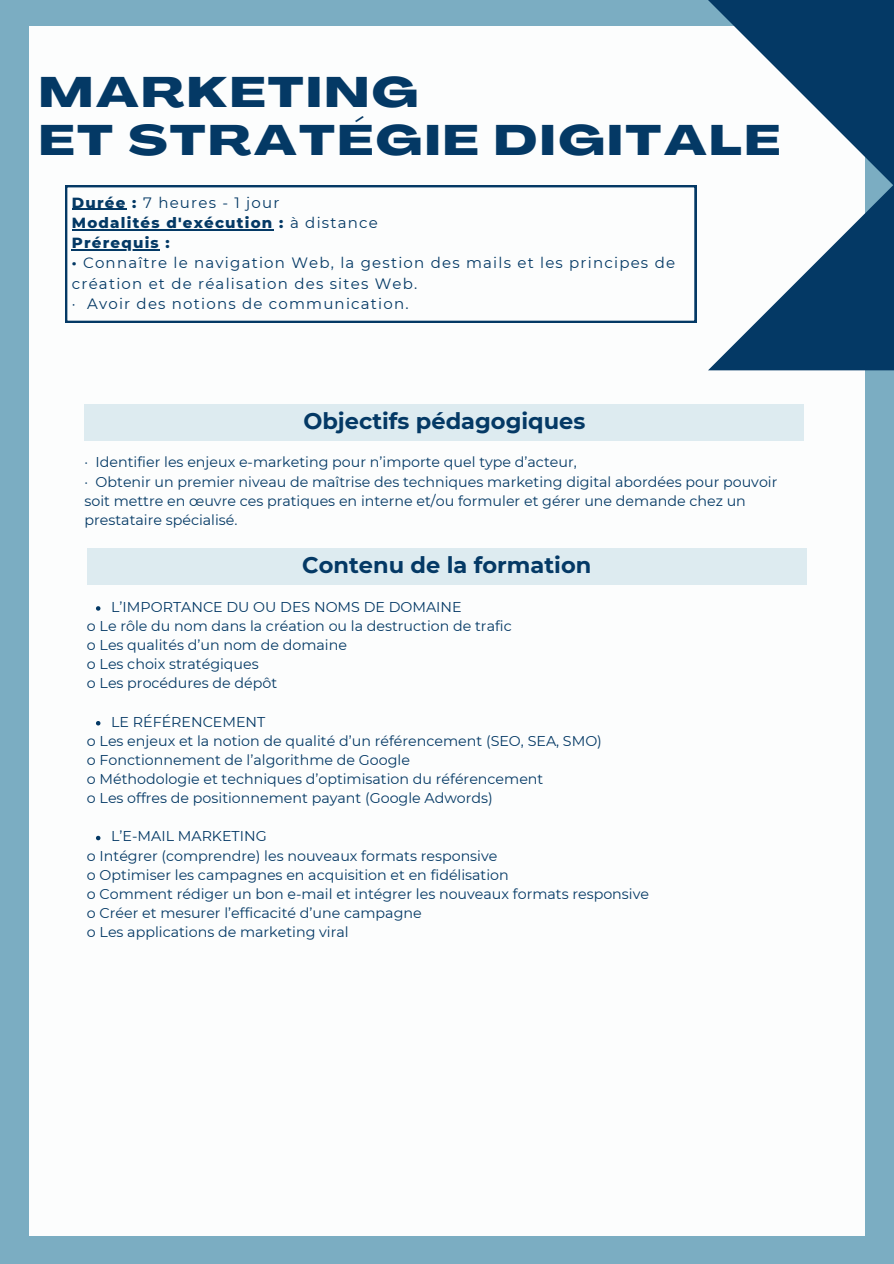
<style>
.page{position:relative;width:894px;height:1264px;background:#fff}
.page>*{position:absolute;margin:0;border:0;box-sizing:border-box;transform-origin:0 0}
.t1{font:800 42px/48.3px "Agrandir Grand";letter-spacing:.07em;color:#043965}
.t2{font:700 22.5px "Montserrat";color:#043965}
.t3{font:15px/20.2px "Montserrat";letter-spacing:.08em;color:#043965}
.t4{font:800 15px "Montserrat";letter-spacing:.08em;color:#043965}
.t5{font:14.25px/19.2px "Montserrat";color:#043965}
.s1{font-weight:800}
.s2{font-weight:400}
</style>
<div class="page">
<div style="left:0;top:0;width:893px;height:1263px;background:#7badc2"></div>
<div style="left:29px;top:26px;width:835px;height:1210px;background:#fcfdfd"></div>
<svg style="left:708px;top:0;width:185px;height:370px"></svg>
<svg style="left:65px;top:185px;width:631px;height:137px"></svg>
<hr style="left:72px;top:209px;width:54px;height:1px;background:#043965">
<hr style="left:72px;top:229px;width:201px;height:1px;background:#043965">
<hr style="left:72px;top:249px;width:88px;height:1px;background:#043965">
<div style="left:84px;top:403px;width:720px;height:37px;background:#ddebf0"></div>
<div style="left:87px;top:548px;width:719px;height:37px;background:#ddebf0"></div>
<svg style="left:96px;top:606px;width:4px;height:4px"></svg>
<svg style="left:96px;top:721px;width:4px;height:4px"></svg>
<svg style="left:96px;top:835px;width:4px;height:5px"></svg>
<p class="t1" style="left:39px;top:72px;width:741px">MARKETING<br>ET STRATÉGIE DIGITALE</p>
<h1 class="t3" style="left:72px;top:192px;width:209px"><span class="s1">Durée :</span> 7 heures - 1 jour</h1>
<p class="t4" style="left:72px;top:213px;width:307px">Modalités d'exécution : <span class="s2">à distance</span></p>
<p class="t4" style="left:72px;top:234px;width:99px">Prérequis :</p>
<p class="t3" style="left:72px;top:253px;width:604px"><span class="s1">·</span> Connaître le navigation Web, la gestion des mails et les principes de création et de réalisation des sites Web.</p>
<p class="t3" style="left:72px;top:293px;width:338px">· Avoir des notions de communication.</p>
<p class="t2" style="left:303px;top:407px;width:283px">Objectifs pédagogiques</p>
<p class="t5" style="left:84px;top:452px;width:493px">· Identifier les enjeux e-marketing pour n’importe quel type d’acteur,</p>
<h2 class="t5" style="left:84px;top:472px;width:5px">·</h2>
<p class="t5" style="left:84px;top:472px;width:694px;text-indent:11px">Obtenir un premier niveau de maîtrise des techniques marketing digital abordées pour pouvoir soit mettre en œuvre ces pratiques en interne et/ou formuler et gérer une demande chez un prestataire spécialisé.</p>
<p class="t2" style="left:302px;top:551px;width:290px">Contenu de la formation</p>
<h2 class="t5" style="left:111px;top:597px;width:352px">L’IMPORTANCE DU OU DES NOMS DE DOMAINE</h2>
<p class="t5" style="left:87px;top:616px;width:426px">o Le rôle du nom dans la création ou la destruction de trafic</p>
<p class="t5" style="left:87px;top:635px;width:261px">o Les qualités d’un nom de domaine</p>
<p class="t5" style="left:87px;top:654px;width:173px">o Les choix stratégiques</p>
<p class="t5" style="left:87px;top:673px;width:192px">o Les procédures de dépôt</p>
<p class="t5" style="left:111px;top:712px;width:156px">LE RÉFÉRENCEMENT</p>
<p class="t5" style="left:87px;top:731px;width:516px">o Les enjeux et la notion de qualité d’un référencement (SEO, SEA, SMO)</p>
<p class="t5" style="left:87px;top:750px;width:324px">o Fonctionnement de l’algorithme de Google</p>
<p class="t5" style="left:87px;top:769px;width:458px">o Méthodologie et techniques d’optimisation du référencement</p>
<p class="t5" style="left:87px;top:788px;width:407px">o Les offres de positionnement payant (Google Adwords)</p>
<p class="t5" style="left:111px;top:826px;width:157px">L’E-MAIL MARKETING</p>
<p class="t5" style="left:87px;top:845px;width:412px">o Intégrer (comprendre) les nouveaux formats responsive</p>
<p class="t5" style="left:87px;top:865px;width:423px">o Optimiser les campagnes en acquisition et en fidélisation</p>
<p class="t5" style="left:87px;top:884px;width:563px">o Comment rédiger un bon e-mail et intégrer les nouveaux formats responsive</p>
<p class="t5" style="left:87px;top:903px;width:336px">o Créer et mesurer l’efficacité d’une campagne</p>
<p class="t5" style="left:87px;top:922px;width:263px">o Les applications de marketing viral</p>
</div>
